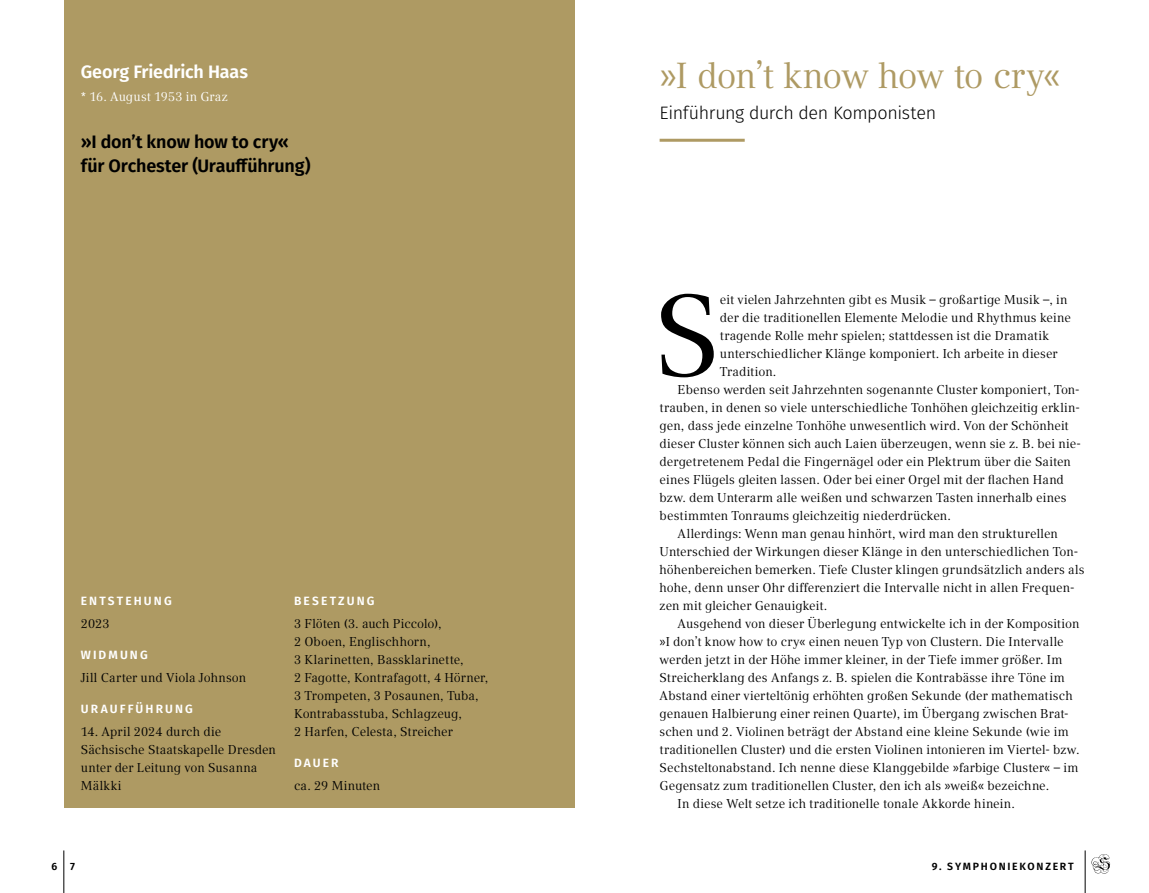
<style>
.page{position:relative;width:1149px;height:893px;background:#fff}
.page>*{position:absolute;margin:0;border:0;box-sizing:border-box;transform-origin:0 0}
.Syko_Fließtext_Initial{font:114.9px "Compatil Text LT Pro";color:#000}
.Headline_Compatil_24{font:36px "Compatil Text LT Pro";letter-spacing:-.025em;color:#ae9a63}
.Syko_Goldene_Seite_Head_schwarz{font:600 18px/24px "Fira Sans";letter-spacing:-.01em;color:#000}
.Subline_Fira_light{font:300 18px "Fira Sans";letter-spacing:-.02em;color:#000}
.Syko_Goldene_Seite_Head_weiß{font:600 18px "Fira Sans";letter-spacing:-.01em;color:#fff}
.SyKo_Fließtext_Einzug{font:12.75px/18px "Compatil Text LT Pro";color:#000}
.Syko_Fließtext_ohne_Silbentrennung{font:12.75px/18px "Compatil Text LT Pro";letter-spacing:.005em;color:#000}
.Syko_Fließtext_Initial-2{font:12.75px/18px "Compatil Text LT Pro";color:#000}
.Syko_Fließtext{font:12.75px "Compatil Text LT Pro";letter-spacing:.01em;color:#fff}
.Syko_Goldene_Seite_Entstehung{font:600 12px "Fira Sans";letter-spacing:.175em;color:#fff}
.t1{font:600 10.5px "Fira Sans";letter-spacing:.165em;color:#000}
</style>
<div class="page">
<hr style="left:63px;top:850px;width:1px;height:43px;background:#000">
<hr style="left:1084px;top:850px;width:1px;height:43px;background:#000">
<svg style="left:1091px;top:854px;width:18px;height:20px"></svg>
<div style="left:64px;top:0;width:510px;height:808px;background:#ae9a63"></div>
<hr style="left:659px;top:139px;width:85px;height:3px;background:#ae9a63">
<p class="Syko_Goldene_Seite_Head_weiß" style="left:81px;top:57px;width:169px">Georg Friedrich Haas</p>
<p class="Syko_Fließtext" style="left:81px;top:89px;width:148px">* 16. August 1953 in Graz</p>
<p class="Syko_Goldene_Seite_Head_schwarz" style="left:81px;top:129px;width:231px">»I don’t know how to cry« für Orchester (Uraufführung)</p>
<p class="Syko_Goldene_Seite_Entstehung" style="left:81px;top:591px;width:92px">ENTSTEHUNG</p>
<p class="Syko_Fließtext_ohne_Silbentrennung" style="left:81px;top:614px;width:30px">2023</p>
<p class="Syko_Goldene_Seite_Entstehung" style="left:81px;top:645px;width:68px">WIDMUNG</p>
<p class="Syko_Fließtext_ohne_Silbentrennung" style="left:81px;top:668px;width:167px">Jill Carter und Viola Johnson</p>
<p class="Syko_Goldene_Seite_Entstehung" style="left:81px;top:699px;width:113px">URAUFFÜHRUNG</p>
<p class="Syko_Fließtext_ohne_Silbentrennung" style="left:81px;top:722px;width:196px">14. April 2024 durch die<br>Sächsische Staatskapelle Dresden unter der Leitung von Susanna<br>Mälkki</p>
<p class="Syko_Goldene_Seite_Entstehung" style="left:294px;top:591px;width:82px">BESETZUNG</p>
<p class="Syko_Fließtext_ohne_Silbentrennung" style="left:294px;top:614px;width:196px">3 Flöten (3. auch Piccolo),<br>2 Oboen, Englischhorn,<br>3 Klarinetten, Bassklarinette,<br>2 Fagotte, Kontrafagott, 4 Hörner,<br>3 Trompeten, 3 Posaunen, Tuba,<br>Kontrabasstuba, Schlagzeug,<br>2 Harfen, Celesta, Streicher</p>
<p class="Syko_Goldene_Seite_Entstehung" style="left:294px;top:753px;width:46px">DAUER</p>
<p class="Syko_Fließtext_ohne_Silbentrennung" style="left:294px;top:776px;width:87px">ca. 29 Minuten</p>
<p class="Headline_Compatil_24" style="left:659px;top:54px;width:402px">»I don’t know how to cry«</p>
<p class="Subline_Fira_light" style="left:659px;top:100px;width:278px">Einführung durch den Komponisten</p>
<p class="Syko_Fließtext_Initial" style="left:653px;top:269px;width:69px">S</p>
<p class="Syko_Fließtext_Initial-2" style="left:719px;top:290px;width:352px">eit vielen Jahrzehnten gibt es Musik – großartige Musik –, in der die traditionellen Elemente Melodie und Rhythmus keine tragende Rolle mehr spielen; stattdessen ist die Dramatik unterschiedlicher Klänge komponiert. Ich arbeite in dieser Tradition.</p>
<p class="SyKo_Fließtext_Einzug" style="left:659px;top:380px;width:423px;text-indent:18px">Ebenso werden seit Jahrzehnten sogenannte Cluster komponiert, Ton&shy;trauben, in denen so viele unterschiedliche Tonhöhen gleichzeitig erklin&shy;gen, dass jede einzelne Tonhöhe unwesentlich wird. Von der Schönheit dieser Cluster können sich auch Laien überzeugen, wenn sie z. B. bei nie&shy;dergetretenem Pedal die Fingernägel oder ein Plektrum über die Saiten eines Flügels gleiten lassen. Oder bei einer Orgel mit der flachen Hand bzw. dem Unterarm alle weißen und schwarzen Tasten innerhalb eines bestimmten Tonraums gleichzeitig niederdrücken.</p>
<p class="SyKo_Fließtext_Einzug" style="left:659px;top:524px;width:426px;text-indent:18px">Allerdings: Wenn man genau hinhört, wird man den strukturellen Unterschied der Wirkungen dieser Klänge in den unterschiedlichen Ton&shy;höhenbereichen bemerken. Tiefe Cluster klingen grundsätzlich anders als hohe, denn unser Ohr differenziert die Intervalle nicht in allen Frequen&shy;zen mit gleicher Genauigkeit.</p>
<p class="SyKo_Fließtext_Einzug" style="left:659px;top:614px;width:421px;text-indent:18px">Ausgehend von dieser Überlegung entwickelte ich in der Komposition »I don’t know how to cry« einen neuen Typ von Clustern. Die Intervalle werden jetzt in der Höhe immer kleiner, in der Tiefe immer größer. Im Streicherklang des Anfangs z. B. spielen die Kontrabässe ihre Töne im Abstand einer vierteltönig erhöhten großen Sekunde (der mathematisch genauen Halbierung einer reinen Quarte), im Übergang zwischen Brat&shy;schen und 2. Violinen beträgt der Abstand eine kleine Sekunde (wie im traditionellen Cluster) und die ersten Violinen intonieren im Viertel- bzw.<br>Sechsteltonabstand. Ich nenne diese Klanggebilde »farbige Cluster« – im Gegensatz zum traditionellen Cluster, den ich als »weiß« bezeichne.</p>
<p class="SyKo_Fließtext_Einzug" style="left:677px;top:794px;width:339px">In diese Welt setze ich traditionelle tonale Akkorde hinein.</p>
<p class="t1" style="left:52px;top:858px;width:25px">6 7</p>
<p class="t1" style="left:931px;top:858px;width:143px">9. SYMPHONIEKONZERT</p>
</div>
